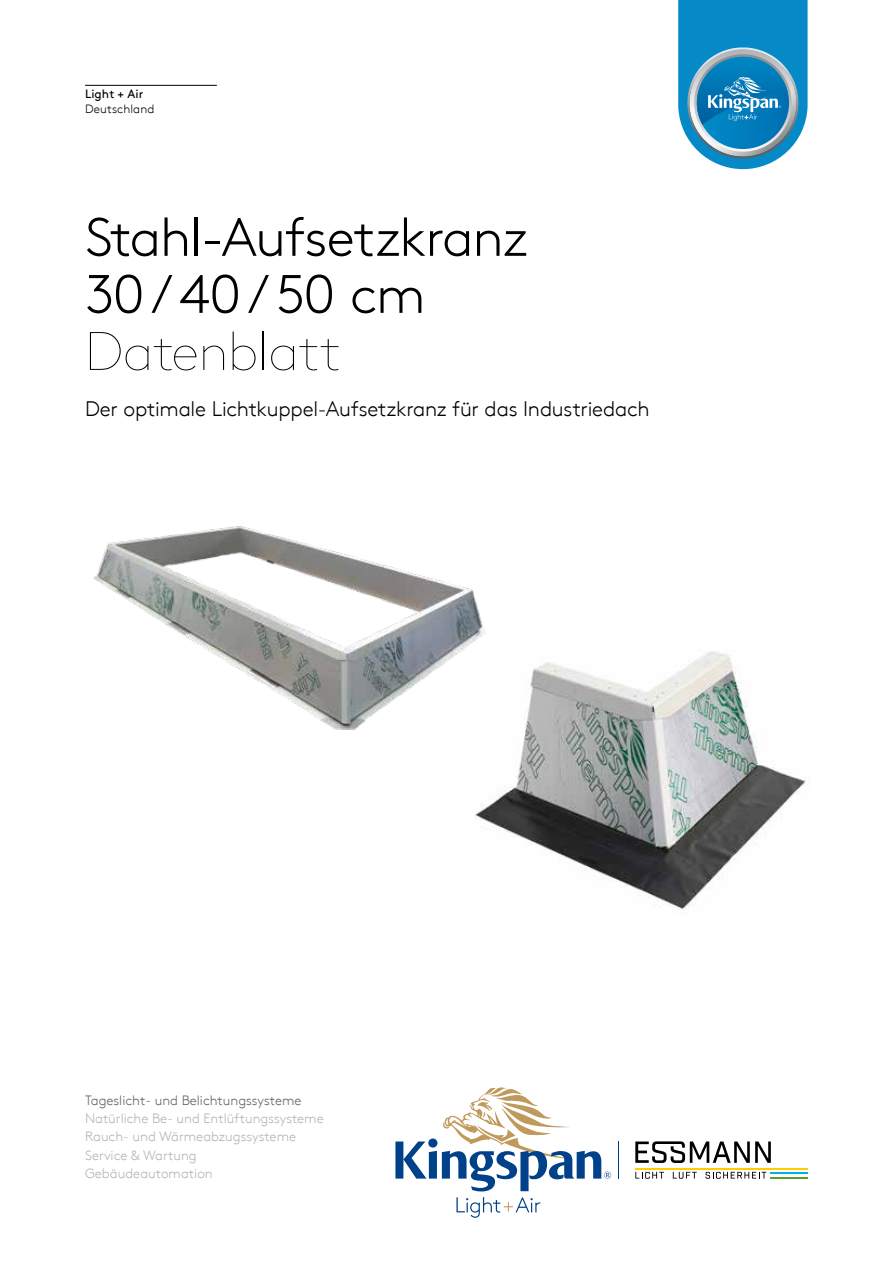
<style>
.page{position:relative;width:893px;height:1263px;background:#fff}
.page>*{position:absolute;margin:0;border:0;box-sizing:border-box;transform-origin:0 0}
.t1{font:300 54px/57px "Kingspan Brown TT";letter-spacing:-.02em;color:#000}
.t2{font:100 54px "Kingspan Brown TT";letter-spacing:-.015em;color:#000}
.t3{font:300 21px "Kingspan Brown TT";letter-spacing:-.01em;color:#000}
.t4{font:300 13.5px/18.3px "Kingspan Brown TT";color:#b5b2b3}
.t5{font:300 13.5px "Kingspan Brown TT";color:#646162}
.t6{font:300 12px "Kingspan Brown TT";letter-spacing:.01em;color:#000}
.t7{font:12px "Kingspan Brown TT";letter-spacing:.005em;color:#000}
</style>
<div class="page">
<svg style="left:678px;top:0;width:130px;height:169px;background:#3899c8"></svg>
<img style="left:93px;top:526px;width:393px;height:204px">
<hr style="left:85px;top:85px;width:132px;height:1px;background:#000">
<img style="left:474px;top:649px;width:332px;height:261px">
<svg style="left:635px;top:1172px;width:29px;height:7px"></svg>
<hr style="left:635px;top:1168px;width:173px;height:2px;background:#fc0">
<hr style="left:771px;top:1172px;width:37px;height:2px;background:#00b0eb">
<hr style="left:771px;top:1177px;width:37px;height:1px;background:#59a028">
<svg style="left:635px;top:1141px;width:136px;height:22px"></svg>
<svg style="left:673px;top:1172px;width:24px;height:7px"></svg>
<svg style="left:705px;top:1172px;width:61px;height:7px"></svg>
<svg style="left:456px;top:1197px;width:84px;height:21px"></svg>
<svg style="left:395px;top:1087px;width:216px;height:104px"></svg>
<hr style="left:618px;top:1141px;width:1px;height:37px;background:#004189">
<p class="t7" style="left:85px;top:85px;width:60px">Light + Air</p>
<p class="t6" style="left:85px;top:100px;width:71px">Deutschland</p>
<h1 class="t1" style="left:85px;top:205px;width:444px">Stahl-Aufsetzkranz<br>30/40/50 cm</h1>
<h1 class="t2" style="left:85px;top:312px;width:256px">Datenblatt</h1>
<h2 class="t3" style="left:85px;top:393px;width:566px">Der optimale Lichtkuppel-Aufsetzkranz für das Industriedach</h2>
<p class="t5" style="left:85px;top:1090px;width:218px">Tageslicht- und Belichtungssysteme</p>
<p class="t4" style="left:85px;top:1108px;width:240px">Natürliche Be- und Entlüftungssysteme<br>Rauch- und Wärmeabzugssysteme<br>Service &amp; Wartung<br>Gebäudeautomation</p>
</div>
